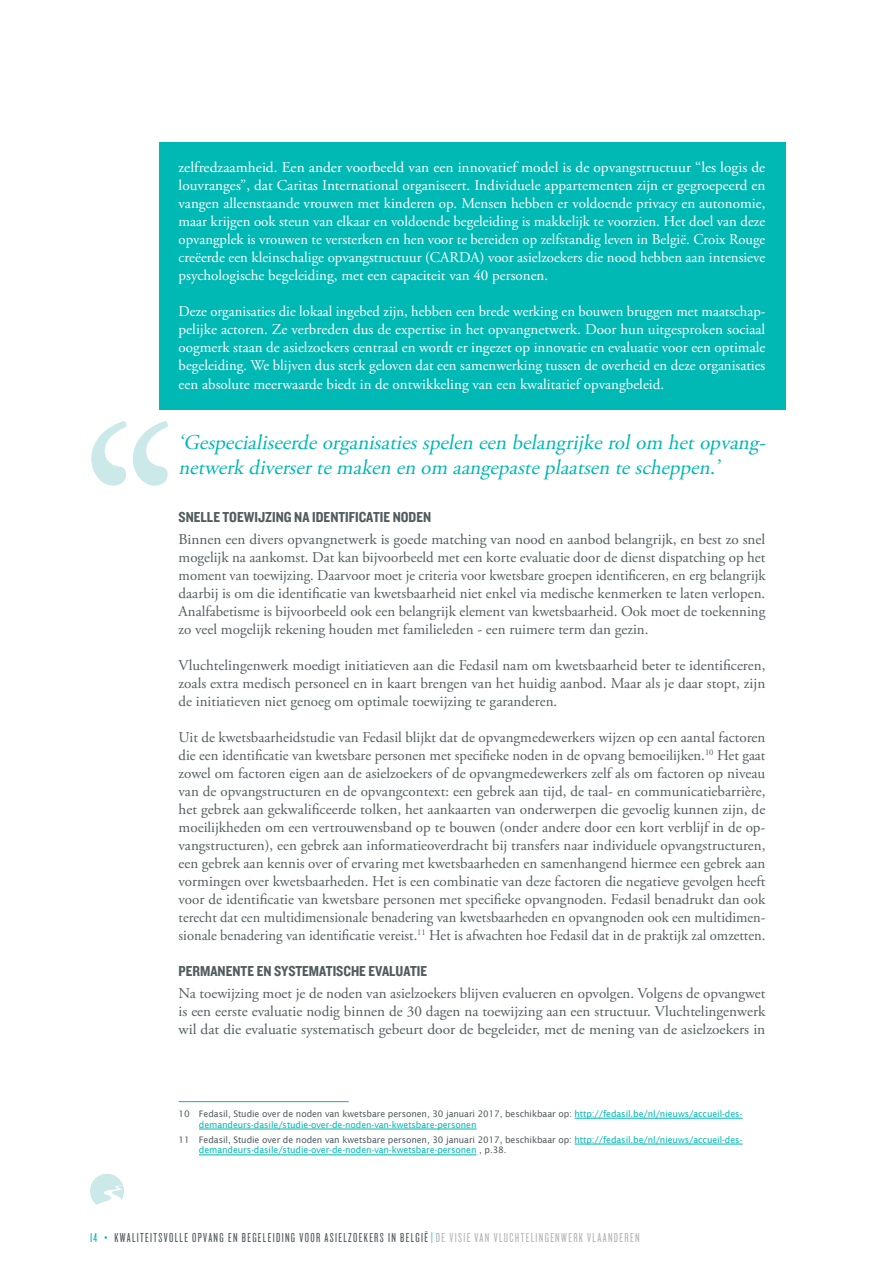
<style>
.page{position:relative;width:893px;height:1263px;background:#fff}
.page>*{position:absolute;margin:0;border:0;box-sizing:border-box;transform-origin:0 0}
.t1{font:italic 21px/25.2px "Adobe Garamond Pro";color:#00b8b4}
.t2{font:15px/18px "Adobe Garamond Pro";color:#525d60;text-align:justify}
.t3{font:15px/18px "Adobe Garamond Pro";color:#fff;text-align:justify}
.t4{font:15px "Knockout HTF50 Welterweight";color:#525d60}
.t5{font:13.5px "Knockout HTF27 Junior Bantamwt";letter-spacing:.1em;color:#525d60}
.t6{font:9px/10.8px "Lucida Sans";letter-spacing:-.01em;color:#00b8b4}
.s1{color:#525d60}
.s2{color:#00b8b4}
.s3{color:#b6b7b9}
</style>
<div class="page">
<svg style="left:90px;top:1174px;width:34px;height:31px"></svg>
<div style="left:159px;top:142px;width:626px;height:268px;background:#00b8b4"></div>
<hr style="left:179px;top:1101px;width:170px;height:1px;background:#00b8b4">
<hr style="left:575px;top:1118px;width:168px;height:1px;background:#00b8b4">
<hr style="left:199px;top:1129px;width:278px;height:1px;background:#00b8b4">
<hr style="left:575px;top:1144px;width:168px;height:1px;background:#00b8b4">
<hr style="left:199px;top:1154px;width:277px;height:1px;background:#00b8b4">
<svg style="left:91px;top:421px;width:77px;height:65px"></svg>
<p class="t3" style="left:179px;top:159px;width:588px">zelfredzaamheid. Een ander voorbeeld van een innovatief model is de opvangstructuur “les logis de louvranges”, dat Caritas International organiseert. Individuele appartementen zijn er gegroepeerd en vangen alleenstaande vrouwen met kinderen op. Mensen hebben er voldoende privacy en autonomie, maar krijgen ook steun van elkaar en voldoende begeleiding is makkelijk te voorzien. Het doel van deze opvangplek is vrouwen te versterken en hen voor te bereiden op zelfstandig leven in België. Croix Rouge creëerde een kleinschalige opvangstructuur (CARDA) voor asielzoekers die nood hebben aan intensieve psychologische begeleiding, met een capaciteit van 40 personen.</p>
<p class="t3" style="left:179px;top:303px;width:588px">Deze organisaties die lokaal ingebed zijn, hebben een brede werking en bouwen bruggen met maatschap&shy;pelijke actoren. Ze verbreden dus de expertise in het opvangnetwerk. Door hun uitgesproken sociaal oogmerk staan de asielzoekers centraal en wordt er ingezet op innovatie en evaluatie voor een optimale begeleiding. We blijven dus sterk geloven dat een samenwerking tussen de overheid en deze organisaties een absolute meerwaarde biedt in de ontwikkeling van een kwalitatief opvangbeleid.</p>
<h1 class="t1" style="left:179px;top:430px;width:593px">‘Gespecialiseerdeorganisatiesspelen een belangrijkerolom hetopvang&shy;netwerk diversertemaken en om aangepasteplaatsen tescheppen.’</h1>
<p class="t4" style="left:179px;top:509px;width:254px">SNELLE TOEWIJZING NA IDENTIFICATIE NODEN</p>
<p class="t2" style="left:179px;top:531px;width:588px">Binnen een divers opvangnetwerk is goede matching van nood en aanbod belangrijk, en best zo snel mogelijk na aankomst. Dat kan bijvoorbeeld met een korte evaluatie door de dienst dispatching op het moment van toewijzing. Daarvoor moet je criteria voor kwetsbare groepen identificeren, en erg belangrijk daarbij is om die identificatie van kwetsbaarheid niet enkel via medische kenmerken te laten verlopen.<br>Analfabetisme is bijvoorbeeld ook een belangrijk element van kwetsbaarheid. Ook moet de toekenning zo veel mogelijk rekening houden met familieleden - een ruimere term dan gezin.</p>
<p class="t2" style="left:179px;top:657px;width:588px">Vluchtelingenwerk moedigt initiatieven aan die Fedasil nam om kwetsbaarheid beter te identificeren, zoals extra medisch personeel en in kaart brengen van het huidig aanbod. Maar als je daar stopt, zijn de initiatieven niet genoeg om optimale toewijzing te garanderen.</p>
<p class="t2" style="left:179px;top:729px;width:588px">Uit de kwetsbaarheidstudie van Fedasil blijkt dat de opvangmedewerkers wijzen op een aantal factoren die een identificatie van kwetsbare personen met specifieke noden in de opvang bemoeilijken.<sup>10</sup> Het gaat zowel om factoren eigen aan de asielzoekers of de opvangmedewerkers zelf als om factoren op niveau van de opvangstructuren en de opvangcontext: een gebrek aan tijd, de taal- en communicatiebarrière, het gebrek aan gekwalificeerde tolken, het aankaarten van onderwerpen die gevoelig kunnen zijn, de moeilijkheden om een vertrouwensband op te bouwen (onder andere door een kort verblijf in de op&shy;vangstructuren), een gebrek aan informatieoverdracht bij transfers naar individuele opvangstructuren, een gebrek aan kennis over of ervaring met kwetsbaarheden en samenhangend hiermee een gebrek aan vormingen over kwetsbaarheden. Het is een combinatie van deze factoren die negatieve gevolgen heeft voor de identificatie van kwetsbare personen met specifieke opvangnoden. Fedasil benadrukt dan ook terecht dat een multidimensionale benadering van kwetsbaarheden en opvangnoden ook een multidimen&shy;sionale benadering van identificatie vereist.<sup>11</sup> Het is afwachten hoe Fedasil dat in de praktijk zal omzetten.</p>
<p class="t4" style="left:179px;top:963px;width:250px">PERMANENTE EN SYSTEMATISCHE EVALUATIE</p>
<p class="t2" style="left:179px;top:985px;width:588px">Na toewijzing moet je de noden van asielzoekers blijven evalueren en opvolgen. Volgens de opvangwet is een eerste evaluatie nodig binnen de 30 dagen na toewijzing aan een structuur. Vluchtelingenwerk wil dat die evaluatie systematisch gebeurt door de begeleider, met de mening van de asielzoekers in</p>
<p class="t6" style="left:199px;top:1108px;width:545px;text-indent:-20px"><span class="s1">10 Fedasil, Studie over de noden van kwetsbare personen, 30 januari 2017, beschikbaar op:</span> http://fedasil.be/nl/nieuws/accueil-des&shy;demandeurs-dasile/studie-over-de-noden-van-kwetsbare-personen</p>
<p class="t6" style="left:199px;top:1134px;width:545px;text-indent:-20px"><span class="s1">11 Fedasil, Studie over de noden van kwetsbare personen, 30 januari 2017, beschikbaar op:</span> http://fedasil.be/nl/nieuws/accueil-des&shy;demandeurs-dasile/studie-over-de-noden-van-kwetsbare-personen <span class="s1">, p.38.</span></p>
<p class="t5" style="left:90px;top:1231px;width:551px"><span class="s2">14 •</span> KWALITEITSVOLLE OPVANG EN BEGELEIDING VOOR ASIELZOEKERS IN BELGIË <span class="s2">|</span> <span class="s3">DE VISIE VAN VLUCHTELINGENWERK VLAANDEREN</span></p>
</div>
